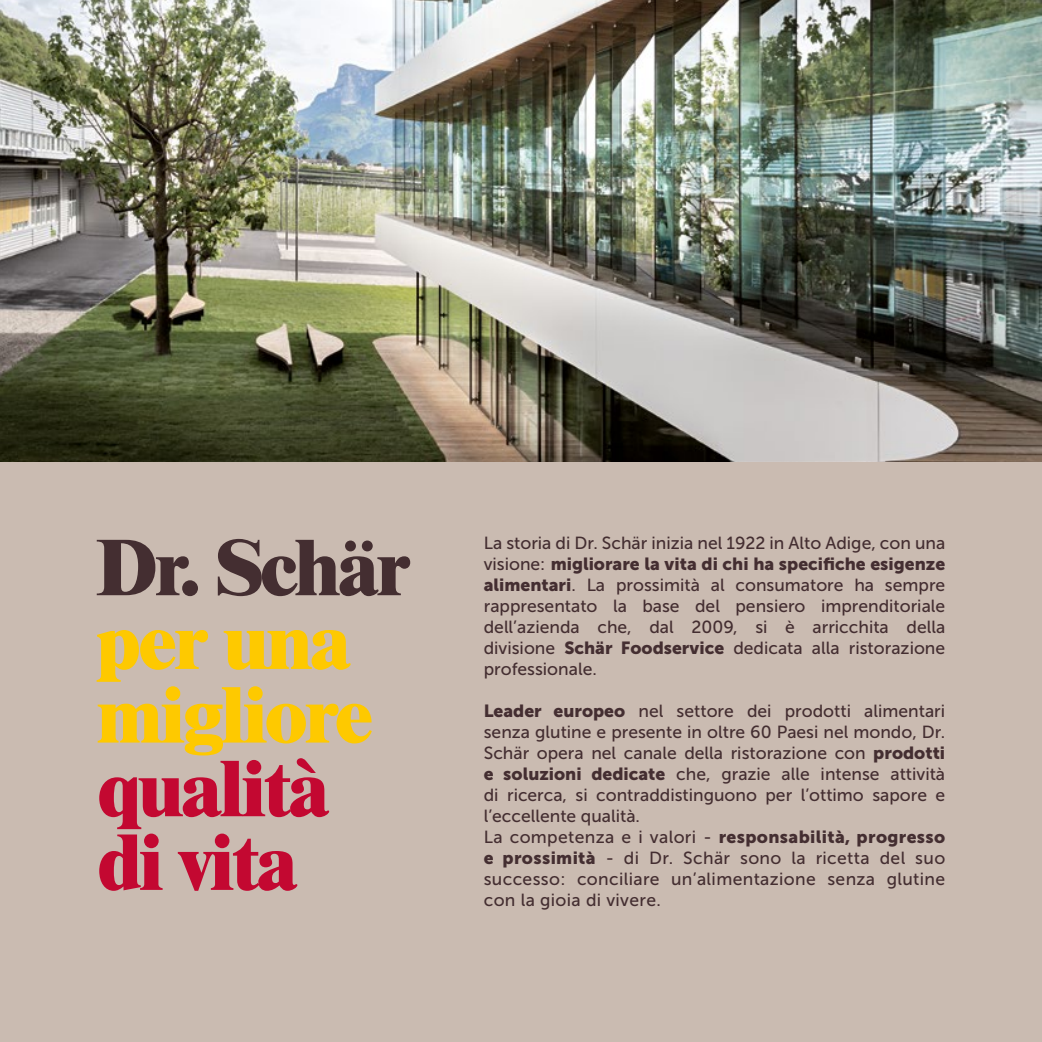
<style>
.page{position:relative;width:1042px;height:1042px;background:#cabbb1}
.page>*{position:absolute;margin:0;border:0;box-sizing:border-box;transform-origin:0 0}
.t1{font:800 77.7px/73.7px "Times LT Std";letter-spacing:-.03em;color:#fec900}
.t2{font:800 77.7px/73.7px "Times LT Std";letter-spacing:-.03em;color:#c30831}
.t3{font:800 77.7px "Times LT Std";letter-spacing:-.03em;color:#442e31}
.t4{font:17.5px/21px "Museo Sans 500";color:#442e31;text-align:justify}
.t5{font:17.5px "Museo Sans 900";color:#442e31}
.t6{font:17.5px "Museo Sans 900";letter-spacing:.02em;color:#442e31}
.s1{font-family:"Museo Sans 500"}
.s2{font-family:"Museo Sans 900"}
</style>
<div class="page">
<img style="left:0;top:0;width:1042px;height:461px">
<h1 class="t3" style="left:97px;top:520px;width:314px">Dr. Schär</h1>
<h1 class="t1" style="left:97px;top:603px;width:278px">per una migliore</h1>
<h1 class="t2" style="left:97px;top:750px;width:234px">qualità di vita</h1>
<p class="t4" style="left:484px;top:532px;width:463px">La storia di Dr. Schär inizia nel 1922 in Alto Adige, con una</p>
<p class="t5" style="left:484px;top:554px;width:463px"><span class="s1">visione:</span> migliorare la vita di chi ha specifiche esigenze</p>
<p class="t4" style="left:484px;top:574px;width:463px"><span class="s2">alimentari</span>. La prossimità al consumatore ha sempre rappresentato la base del pensiero imprenditoriale dell’azienda che, dal 2009, si è arricchita della divisione <span class="s2">Schär Foodservice</span> dedicata alla ristorazione professionale.</p>
<p class="t4" style="left:484px;top:700px;width:463px"><span class="s2">Leader europeo</span> nel settore dei prodotti alimentari senza glutine e presente in oltre 60 Paesi nel mondo, Dr.<br>Schär opera nel canale della ristorazione con <span class="s2">prodotti e soluzioni dedicate</span> che, grazie alle intense attività di ricerca, si contraddistinguono per l’ottimo sapore e l’eccellente qualità.</p>
<p class="t6" style="left:484px;top:827px;width:463px"><span class="s1">La competenza e i valori -</span> responsabilità, progresso</p>
<p class="t4" style="left:484px;top:847px;width:463px"><span class="s2">e prossimità</span> - di Dr. Schär sono la ricetta del suo successo: conciliare un’alimentazione senza glutine con la gioia di vivere.</p>
</div>
